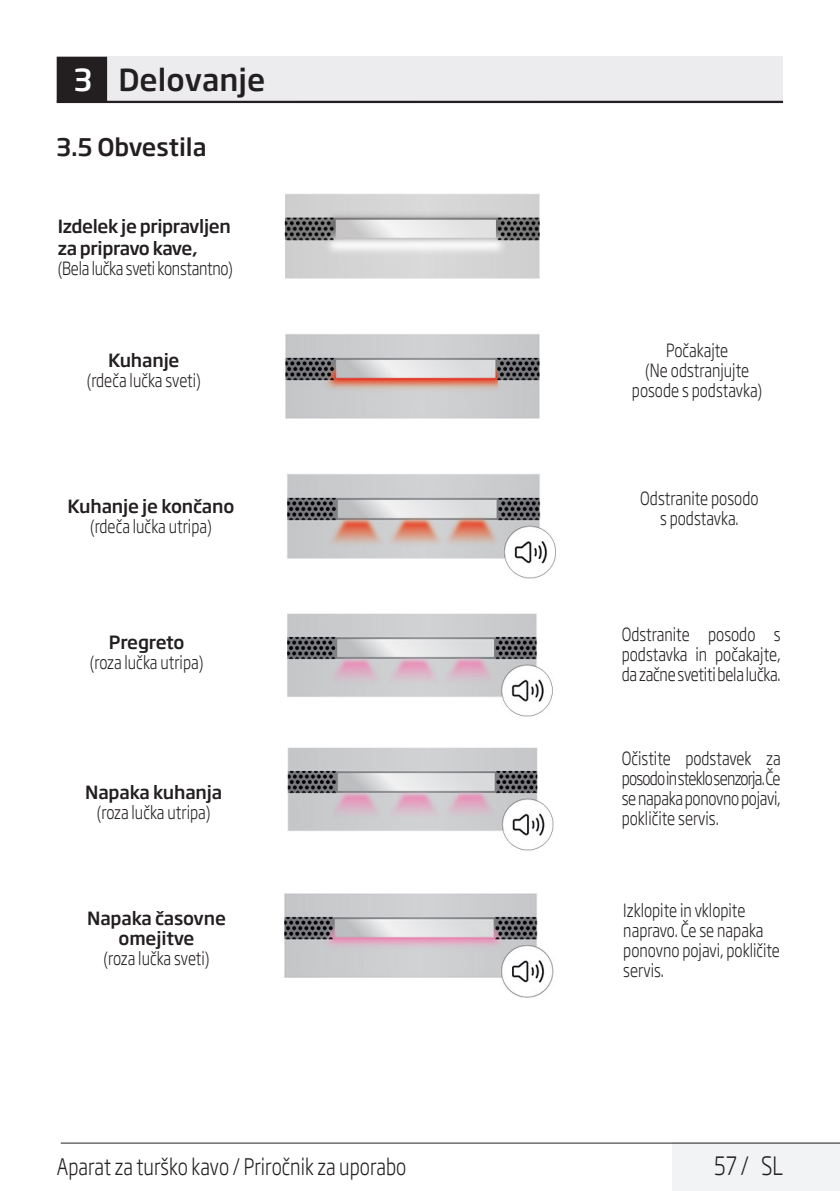
<style>
.page{position:relative;width:840px;height:1191px;background:#fff}
.page>*{position:absolute;margin:0;border:0;box-sizing:border-box;transform-origin:0 0}
.Unite_Baslik_Icerik{font:500 30px "Soho Gothic Pro";color:#231f20}
.t1{font:300 25px "Soho Gothic Pro";color:#231f20;scale:.8 1}
.Alt_Baslik_Icerik{font:500 24px "Soho Gothic Pro";color:#231f20}
.t2{font:300 22.4px "Soho Gothic Pro";color:#231f20;scale:.8 1}
.Duz_Metin{font:300 18px/20px "Soho Gothic Pro";color:#231f20;text-align:justify;scale:.8 1}
.Duz_Metin-2{font:500 18px/22px "Soho Gothic Pro";letter-spacing:-.01em;color:#231f20}
.Duz_Metin-3{font:300 18px "Soho Gothic Pro";letter-spacing:-.02em;color:#231f20;scale:.8 1}
.s1{color:#fff}
</style>
<div class="page">
<div style="left:672px;top:1142px;width:167px;height:49px;background:#f2f3f4"></div>
<hr style="left:61px;top:1142px;width:778px;height:1px;background:#231f20">
<div style="left:57px;top:57px;width:725px;height:45px;background:#ececee"></div>
<hr style="left:57px;top:101px;width:725px;height:2px;background:#231f20">
<div style="left:58px;top:58px;width:48px;height:43px;background:#231f20"></div>
<div style="left:57px;top:57px;width:50px;height:45px;border:2px solid #231f20"></div>
<img style="left:285px;top:334px;width:255px;height:85px">
<img style="left:284px;top:893px;width:270px;height:105px">
<img style="left:287px;top:613px;width:266px;height:104px">
<img style="left:287px;top:747px;width:266px;height:104px">
<img style="left:287px;top:474px;width:269px;height:105px">
<img style="left:284px;top:193px;width:256px;height:86px">
<p class="Unite_Baslik_Icerik" style="left:73px;top:57px;width:193px"><span class="s1">3</span> Delovanje</p>
<p class="Alt_Baslik_Icerik" style="left:56px;top:128px;width:152px">3.5 Obvestila</p>
<p class="Duz_Metin-2" style="left:58px;top:214px;width:175px">Izdelek je pripravljen za pripravo kave,</p>
<p class="Duz_Metin-3" style="left:58px;top:254px;width:220px">(Bela lučka sveti konstantno)</p>
<p class="Duz_Metin-2" style="left:108px;top:348px;width:73px">Kuhanje</p>
<p class="Duz_Metin" style="left:87px;top:369px;width:144px">(rdeča lučka sveti)</p>
<p class="Duz_Metin-2" style="left:67px;top:494px;width:168px">Kuhanje je končano</p>
<p class="Duz_Metin" style="left:90px;top:515px;width:154px">(rdeča lučka utripa)</p>
<p class="Duz_Metin-2" style="left:109px;top:630px;width:77px">Pregreto</p>
<p class="Duz_Metin" style="left:90px;top:651px;width:143px">(roza lučka utripa)</p>
<p class="Duz_Metin-2" style="left:85px;top:780px;width:138px">Napaka kuhanja</p>
<p class="Duz_Metin" style="left:97px;top:801px;width:143px">(roza lučka utripa)</p>
<p class="Duz_Metin-2" style="left:87px;top:907px;width:140px;line-height:20px;text-align:center">Napaka časovne omejitve</p>
<p class="Duz_Metin" style="left:103px;top:947px;width:134px">(roza lučka sveti)</p>
<p class="Duz_Metin" style="left:665px;top:339px;width:79px">Počakajte</p>
<p class="Duz_Metin" style="left:631px;top:359px;width:164px;text-align:center">(Ne odstranjujte posode s podstavka)</p>
<p class="Duz_Metin" style="left:640px;top:487px;width:149px">Odstranite posodo</p>
<p class="Duz_Metin" style="left:659px;top:507px;width:100px">s podstavka.</p>
<p class="Duz_Metin" style="left:621px;top:623px;width:200px">Odstranite posodo s podstavka in počakajte, da začne svetiti bela lučka.</p>
<p class="Duz_Metin" style="left:621px;top:747px;width:200px">Očistite podstavek za posodo in steklo senzorja. Če se napaka ponovno pojavi, pokličite servis.</p>
<p class="Duz_Metin" style="left:623px;top:899px;width:197px;text-align:left">Izklopite in vklopite napravo. Če se napaka ponovno pojavi, pokličite servis.</p>
<p class="t2" style="left:57px;top:1149px;width:438px">Aparat za turško kavo / Priročnik za uporabo</p>
<h2 class="t1" style="left:713px;top:1146px;width:88px">57 / SL</h2>
</div>
